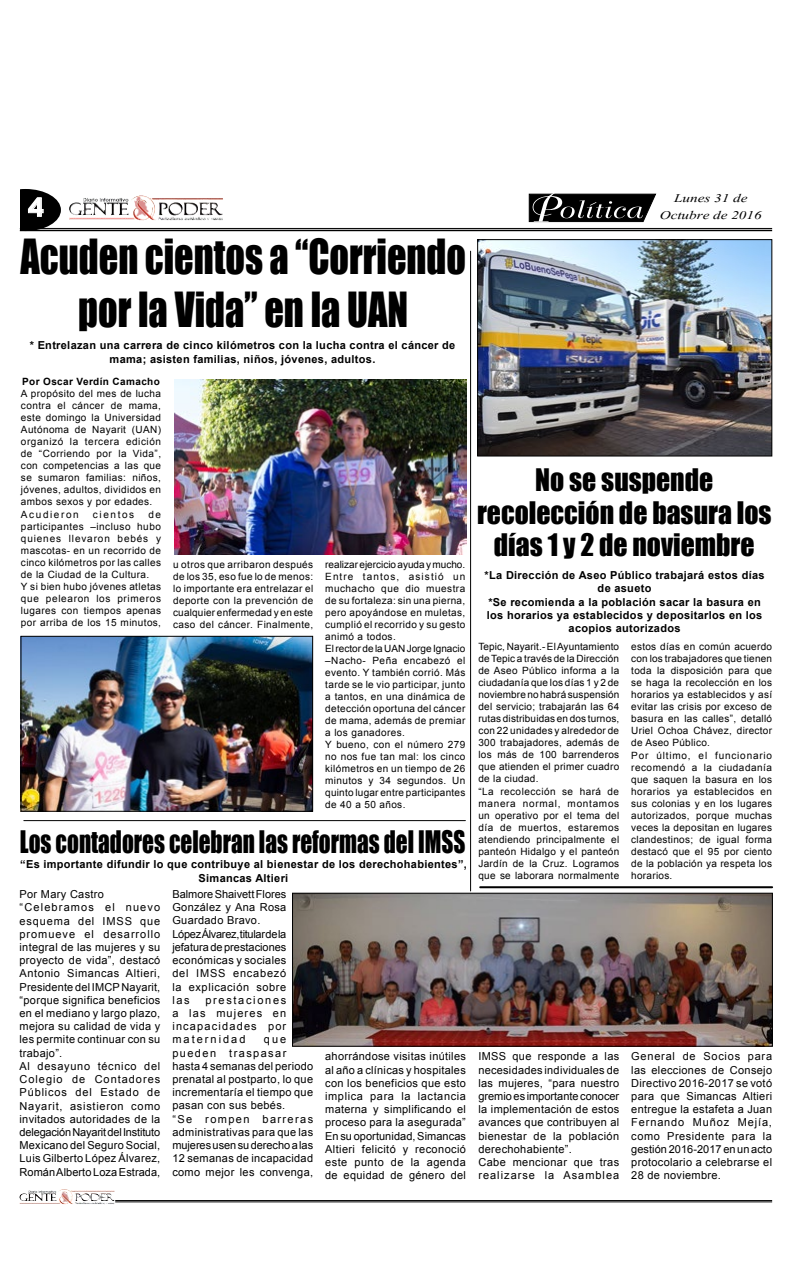
<style>
.page{position:relative;width:792px;height:1276px;background:#fff}
.page>*{position:absolute;margin:0;border:0;box-sizing:border-box;transform-origin:0 0}
.t1{font:44.5px/52.9px "Impact";color:#000;text-align:center;scale:.86 1}
.t2{font:28.5px/32.4px "Impact";color:#000;text-align:center}
.t3{font:28.5px "Impact";color:#000;scale:.81 1}
.t4{font:700 25.2px "Century Gothic";color:#fff;scale:1.14 1}
.t5{font:14.6px "Vijaya";color:#000;scale:1.29 1}
.t6{font:11px/13.2px "Arial";letter-spacing:.03em;color:#000}
.t7{font:700 11px/13.2px "Arial";letter-spacing:.03em;color:#000;text-align:center}
.t8{font:10px/12px "Arial";letter-spacing:.035em;color:#000}
.t9{font:700 10px "Arial";letter-spacing:.04em;color:#000}
.t10{font:10px "Arial";letter-spacing:.16em;color:#000}
</style>
<div class="page">
<img style="left:58px;top:1189px;width:14px;height:12px">
<img style="left:131px;top:196px;width:23px;height:20px">
<hr style="left:115px;top:1200px;width:657px;height:1px;background:#000">
<hr style="left:115px;top:1201px;width:657px;height:1px;background:#000">
<svg style="left:20px;top:189px;width:41px;height:41px"></svg>
<hr style="left:20px;top:228px;width:752px;height:1px;background:#000">
<hr style="left:20px;top:230px;width:752px;height:1px;background:#000">
<hr style="left:470px;top:251px;width:1px;height:640px;background:#000">
<img style="left:479px;top:241px;width:291px;height:213px">
<div style="left:477px;top:239px;width:295px;height:217px;border:1px solid #000"></div>
<svg style="left:528px;top:193px;width:129px;height:30px;background:#3e3e3e"></svg>
<img style="left:175px;top:380px;width:292px;height:175px">
<img style="left:22px;top:638px;width:289px;height:172px">
<div style="left:20px;top:636px;width:293px;height:176px;border:1px solid #000"></div>
<hr style="left:24px;top:820px;width:441px;height:1px;background:#000">
<img style="left:294px;top:894px;width:477px;height:150px">
<div style="left:292px;top:892px;width:481px;height:154px;border:1px solid #000"></div>
<hr style="left:480px;top:886px;width:292px;height:2px;background:#000">
<h3 class="t4" style="left:28px;top:188px;width:16px">4</h3>
<h1 class="t1" style="left:20px;top:229px;width:520px">Acuden cientos a “Corriendo por la Vida” en la UAN</h1>
<p class="t7" style="left:30px;top:339px;width:427px">* Entrelazan una carrera de cinco kilómetros con la lucha contra el cáncer de mama; asisten familias, niños, jóvenes, adultos.</p>
<h3 class="t5" style="left:674px;top:186px;width:58px">Lunes 31 de</h3>
<h3 class="t5" style="left:660px;top:204px;width:81px">Octubre de 2016</h3>
<p class="t9" style="left:22px;top:375px;width:139px">Por Oscar Verdín Camacho</p>
<p class="t8" style="left:21px;top:388px;width:142px">A propósito del mes de lucha contra el cáncer de mama, este domingo la Universidad<br>Autónoma de Nayarit (UAN) organizó la tercera edición de “Corriendo por la Vida”, con competencias a las que se sumaron familias: niños, jóvenes, adultos, divididos en ambos sexos y por edades.<br>Acudieron</p>
<h2 class="t2" style="left:477px;top:463px;width:296px">No se suspende recolección de basura los días 1 y 2 de noviembre</h2>
<p class="t8" style="left:21px;top:508px;width:142px;text-indent:127px">de participantes –incluso hubo quienes llevaron bebés y mascotas- en un recorrido de cinco kilómetros por las calles de la Ciudad de la Cultura.<br>Y si bien hubo jóvenes atletas que pelearon los primeros lugares con tiempos apenas por arriba de los 15 minutos,</p>
<p class="t10" style="left:93px;top:507px;width:43px">cientos</p>
<p class="t8" style="left:173px;top:558px;width:142px;text-align:justify">u otros que arribaron después de los 35, eso fue lo de menos: lo importante era entrelazar el deporte con la prevención de cualquier enfermedad y en este caso del cáncer. Finalmente,</p>
<p class="t8" style="left:325px;top:558px;width:142px">realizar ejercicio ayuda y mucho.<br>Entre tantos, asistió un muchacho que dio muestra de su fortaleza: sin una pierna, pero apoyándose en muletas, cumplió el recorrido y su gesto animó a todos.<br>El rector de la UAN Jorge Ignacio –Nacho- Peña encabezó el evento. Y también corrió. Más tarde se le vio participar, junto a tantos, en una dinámica de detección oportuna del cáncer de mama, además de premiar a los ganadores.<br>Y bueno, con el número 279 no nos fue tan mal: los cinco kilómetros en un tiempo de 26 minutos y 34 segundos. Un quinto lugar entre participantes de 40 a 50 años.</p>
<p class="t7" style="left:485px;top:569px;width:281px">*La Dirección de Aseo Público trabajará estos días de asueto<br>*Se recomienda a la población sacar la basura en los horarios ya establecidos y depositarlos en los acopios autorizados</p>
<p class="t8" style="left:631px;top:641px;width:142px">estos días en común acuerdo con los trabajadores que tienen toda la disposición para que se haga la recolección en los horarios ya establecidos y así evitar las crisis por exceso de basura en las calles”, detalló<br>Uriel Ochoa Chávez, director de Aseo Público.<br>Por último, el funcionario recomendó a la ciudadanía que saquen la basura en los horarios ya establecidos en sus colonias y en los lugares autorizados, porque muchas veces la depositan en lugares clandestinos; de igual forma destacó que el 95 por ciento de la población ya respeta los horarios.</p>
<p class="t8" style="left:478px;top:641px;width:142px">Tepic, Nayarit.- El Ayuntamiento de Tepic a través de la Dirección de Aseo Público informa a la ciudadanía que los días 1 y 2 de noviembre no habrá suspensión del servicio; trabajarán las 64 rutas distribuidas en dos turnos, con 22 unidades y alrededor de<br>300 trabajadores, además de los más de 100 barrenderos que atienden el primer cuadro de la ciudad.<br>“La recolección se hará de manera normal, montamos un operativo por el tema del día de muertos, estaremos atendiendo principalmente el panteón Hidalgo y el panteón<br>Jardín de la Cruz. Logramos que se laborara normalmente</p>
<h2 class="t3" style="left:20px;top:819px;width:552px">Los contadores celebran las reformas del IMSS</h2>
<p class="t7" style="left:20px;top:858px;width:448px">“Es importante difundir lo que contribuye al bienestar de los derechohabientes”,<br>Simancas Altieri</p>
<p class="t6" style="left:20px;top:887px;width:142px">Por Mary Castro “Celebramos el nuevo esquema del IMSS que promueve el desarrollo integral de las mujeres y su proyecto de vida”, destacó<br>Antonio Simancas Altieri,<br>Presidente del IMCP Nayarit, “porque significa beneficios en el mediano y largo plazo, mejora su calidad de vida y les permite continuar con su trabajo”.<br>Al desayuno técnico del<br>Colegio de Contadores<br>Públicos del Estado de<br>Nayarit, asistieron como invitados autoridades de la delegación Nayarit del Instituto<br>Mexicano del Seguro Social,<br>Luis Gilberto López Álvarez,<br>Román Alberto Loza Estrada,</p>
<p class="t6" style="left:172px;top:887px;width:116px">Balmore Shaivett Flores<br>González y Ana Rosa<br>Guardado Bravo.<br>López Álvarez, titular de la jefatura de prestaciones económicas y sociales del IMSS encabezó la explicación sobre las</p>
<p class="t6" style="left:172px;top:993px;width:115px;text-align:justify;text-indent:33px">prestaciones a las mujeres en incapacidades por maternidad</p>
<p class="t6" style="left:172px;top:1033px;width:142px;text-indent:92px">que pueden traspasar hasta 4 semanas del periodo prenatal al postparto, lo que incrementaría el tiempo que pasan con sus bebés.<br>“Se rompen barreras administrativas para que las mujeres usen su derecho a las<br>12 semanas de incapacidad como mejor les convenga,</p>
<p class="t6" style="left:325px;top:1050px;width:142px;text-align:justify">ahorrándose visitas inútiles al año a clínicas y hospitales con los beneficios que esto implica para la lactancia materna y simplificando el proceso para la asegurada” En su oportunidad, Simancas Altieri felicitó y reconoció este punto de la agenda de equidad de género del</p>
<p class="t6" style="left:478px;top:1050px;width:142px">IMSS que responde a las necesidades individuales de las mujeres, “para nuestro gremio es importante conocer la implementación de estos avances que contribuyen al bienestar de la población derechohabiente”.<br>Cabe mencionar que tras realizarse la Asamblea</p>
<p class="t6" style="left:631px;top:1050px;width:142px;text-align:justify">General de Socios para las elecciones de Consejo Directivo 2016-2017 se votó para que Simancas Altieri entregue la estafeta a Juan Fernando Muñoz Mejía, como Presidente para la gestión 2016-2017 en un acto protocolario a celebrarse el 28 de noviembre.</p>
</div>
